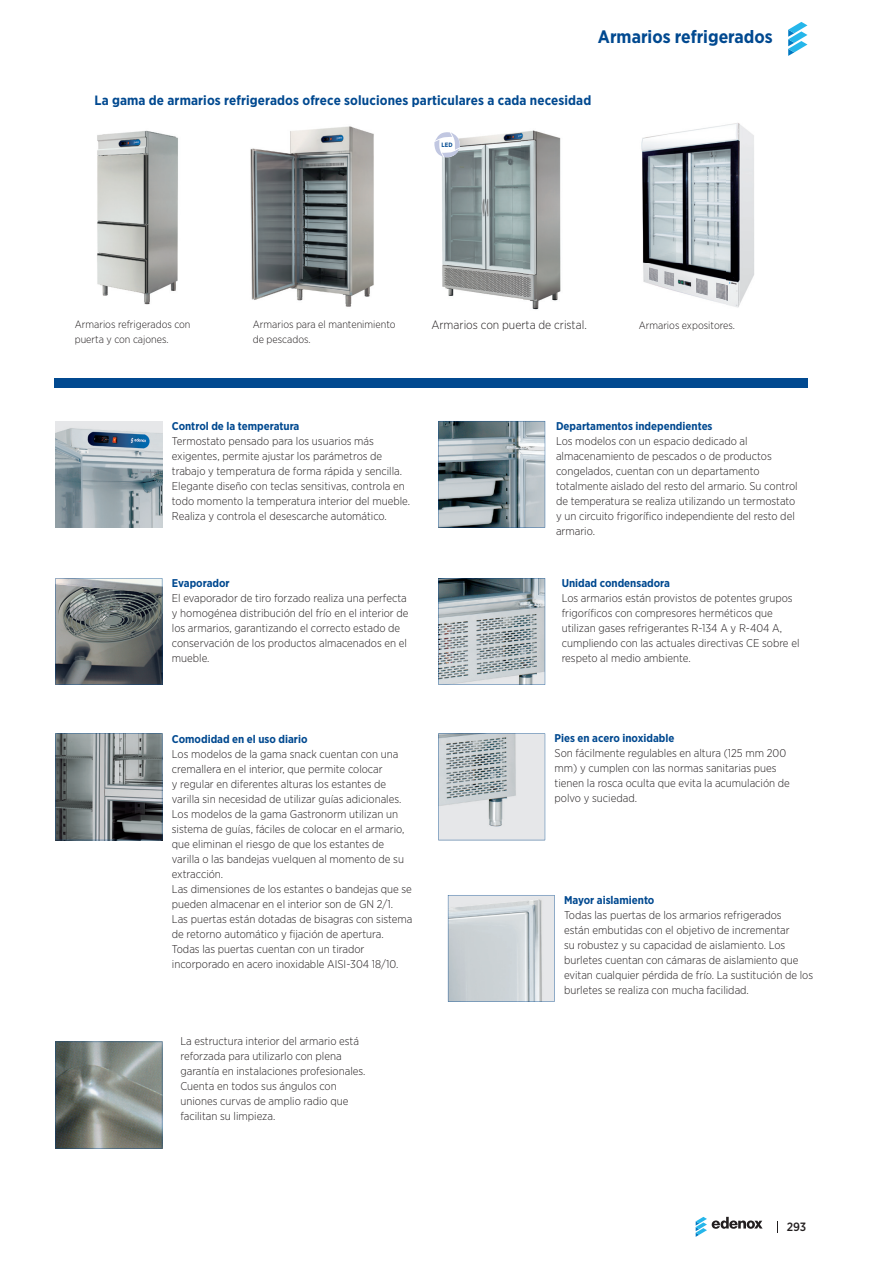
<style>
.page{position:relative;width:893px;height:1263px;background:#fff}
.page>*{position:absolute;margin:0;border:0;box-sizing:border-box;transform-origin:0 0}
.t1{font:700 18px "Gotham Narrow";color:#014990}
.t2{font:700 13.5px "Gotham Narrow";letter-spacing:.01em;color:#014990}
.t3{font:300 12px "Gotham Narrow";color:#231f20}
.t4{font:500 12px "Gotham Narrow";color:#231f20}
.t5{font:300 11.25px/15px "Gotham Narrow";color:#231f20}
.t6{font:700 11.25px "Gotham Narrow";color:#014990}
.t7{font:300 10.5px/15px "Gotham Narrow";color:#231f20}
.t8{font:700 6.3px "Gotham Narrow";color:#014990}
</style>
<div class="page">
<svg style="left:696px;top:1217px;width:67px;height:20px"></svg>
<svg style="left:788px;top:22px;width:19px;height:34px"></svg>
<svg style="left:56px;top:578px;width:106px;height:107px;background:#6c7172"></svg>
<img style="left:56px;top:421px;width:106px;height:106px">
<svg style="left:56px;top:733px;width:106px;height:107px;background:#7b8182"></svg>
<svg style="left:448px;top:895px;width:107px;height:107px;background:#cdd4d8"></svg>
<svg style="left:438px;top:421px;width:107px;height:107px;background:#87959b"></svg>
<svg style="left:438px;top:578px;width:107px;height:107px;background:#a1abaf"></svg>
<svg style="left:438px;top:733px;width:107px;height:107px;background:#cacfd2"></svg>
<svg style="left:56px;top:1042px;width:106px;height:106px;background:#7e837d"></svg>
<img style="left:442px;top:130px;width:119px;height:180px">
<img style="left:97px;top:130px;width:81px;height:175px">
<img style="left:250px;top:126px;width:124px;height:181px">
<img style="left:641px;top:123px;width:113px;height:185px">
<div style="left:54px;top:378px;width:754px;height:10px;background:#014990"></div>
<svg style="left:434px;top:132px;width:27px;height:26px"></svg>
<h1 class="t1" style="left:598px;top:25px;width:176px">Armarios refrigerados</h1>
<p class="t2" style="left:95px;top:91px;width:498px">La gama de armarios refrigerados ofrece soluciones particulares a cada necesidad</p>
<p class="t8" style="left:442px;top:140px;width:13px">LED</p>
<p class="t7" style="left:75px;top:317px;width:117px">Armarios refrigerados con puerta y con cajones.</p>
<p class="t7" style="left:253px;top:317px;width:144px">Armarios para el mantenimiento</p>
<p class="t3" style="left:431px;top:318px;width:157px">Armarios con puerta de cristal.</p>
<p class="t7" style="left:253px;top:332px;width:59px">de pescados.</p>
<p class="t7" style="left:639px;top:318px;width:98px">Armarios expositores.</p>
<p class="t6" style="left:172px;top:419px;width:129px">Control de la temperatura</p>
<p class="t5" style="left:172px;top:433px;width:240px">Termostato pensado para los usuarios más exigentes, permite ajustar los parámetros de trabajo y temperatura de forma rápida y sencilla.<br>Elegante diseño con teclas sensitivas, controla en todo momento la temperatura interior del mueble.<br>Realiza y controla el desescarche automático.</p>
<p class="t6" style="left:172px;top:576px;width:59px">Evaporador</p>
<p class="t5" style="left:172px;top:590px;width:238px">El evaporador de tiro forzado realiza una perfecta y homogénea distribución del frío en el interior de los armarios, garantizando el correcto estado de conservación de los productos almacenados en el mueble.</p>
<p class="t6" style="left:172px;top:731px;width:137px">Comodidad en el uso diario</p>
<p class="t5" style="left:172px;top:746px;width:242px">Los modelos de la gama snack cuentan con una cremallera en el interior, que permite colocar<br>y regular en diferentes alturas los estantes de varilla sin necesidad de utilizar guías adicionales.<br>Los modelos de la gama Gastronorm utilizan un sistema de guías, fáciles de colocar en el armario, que eliminan el riesgo de que los estantes de varilla o las bandejas vuelquen al momento de su extracción.<br>Las dimensiones de los estantes o bandejas que se pueden almacenar en el interior son de GN 2/1.<br>Las puertas están dotadas de bisagras con sistema de retorno automático y fijación de apertura.<br>Todas las puertas cuentan con un tirador incorporado en acero inoxidable AISI-304 18/10.</p>
<p class="t5" style="left:180px;top:1033px;width:187px">La estructura interior del armario está reforzada para utilizarlo con plena garantía en instalaciones profesionales.<br>Cuenta en todos sus ángulos con uniones curvas de amplio radio que facilitan su limpieza.</p>
<p class="t6" style="left:556px;top:419px;width:158px">Departamentos independientes</p>
<p class="t5" style="left:556px;top:433px;width:243px">Los modelos con un espacio dedicado al almacenamiento de pescados o de productos congelados, cuentan con un departamento totalmente aislado del resto del armario. Su control de temperatura se realiza utilizando un termostato y un circuito frigorífico independiente del resto del armario.</p>
<p class="t6" style="left:562px;top:576px;width:110px">Unidad condensadora</p>
<p class="t5" style="left:562px;top:590px;width:239px">Los armarios están provistos de potentes grupos frigoríficos con compresores herméticos que utilizan gases refrigerantes R-134 A y R-404 A, cumpliendo con las actuales directivas CE sobre el respeto al medio ambiente.</p>
<p class="t6" style="left:555px;top:731px;width:121px">Pies en acero inoxidable</p>
<p class="t5" style="left:555px;top:746px;width:237px">Son fácilmente regulables en altura (125 mm 200 mm) y cumplen con las normas sanitarias pues tienen la rosca oculta que evita la acumulación de polvo y suciedad.</p>
<p class="t6" style="left:564px;top:893px;width:92px">Mayor aislamiento</p>
<p class="t5" style="left:564px;top:907px;width:251px">Todas las puertas de los armarios refrigerados<br>están embutidas con el objetivo de incrementar<br>su robustez y su capacidad de aislamiento. Los burletes cuentan con cámaras de aislamiento que evitan cualquier pérdida de frío. La sustitución de los burletes se realiza con mucha facilidad.</p>
<p class="t4" style="left:787px;top:1219px;width:21px">293</p>
</div>
